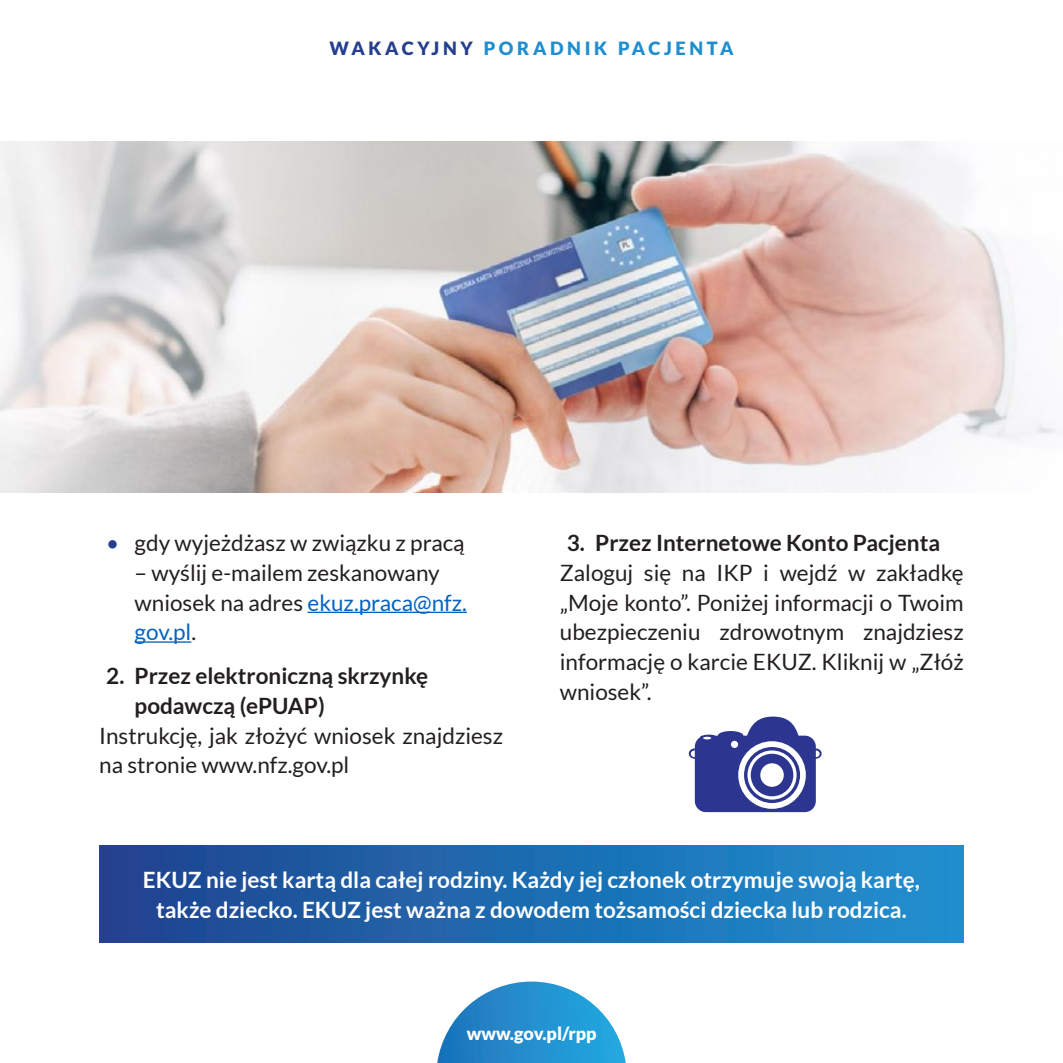
<style>
.page{position:relative;width:1063px;height:1063px;background:#fff}
.page>*{position:absolute;margin:0;border:0;box-sizing:border-box;transform-origin:0 0}
.t1{font:22.5px/29.8px "Lato";color:#231f20}
.t2{font:700 22.5px/29.8px "Lato";color:#fff;text-align:center}
.t3{font:700 22.5px/29.8px "Lato";color:#231f20}
.t4{font:900 18.25px "Lato";letter-spacing:.2em;color:#208ece}
.t5{font:900 18px "Lato";color:#fff}
.s1{color:#253f8e}
.s2{color:#0563c1}
</style>
<div class="page">
<svg style="left:437px;top:982px;width:189px;height:81px"></svg>
<img style="left:0;top:142px;width:1063px;height:351px">
<hr style="left:308px;top:612px;width:159px;height:1px;background:#0563c1">
<hr style="left:135px;top:641px;width:56px;height:2px;background:#0563c1">
<div style="left:99px;top:845px;width:865px;height:98px;background:linear-gradient(to right,#1f438f,#1f93d0)"></div>
<svg style="left:689px;top:717px;width:133px;height:95px"></svg>
<p class="t4" style="left:329px;top:37px;width:406px"><span class="s1">WAKACYJNY</span> PORADNIK PACJENTA</p>
<p class="t1" style="left:106px;top:528px;width:360px"><span class="s1">•</span> gdy wyjeżdżasz w związku z pracą</p>
<p class="t1" style="left:135px;top:558px;width:334px">– wyślij e-mailem zeskanowany wniosek na adres <span class="s2">ekuz.praca@nfz. gov.pl</span>.</p>
<p class="t3" style="left:135px;top:661px;width:295px;text-indent:-28px">2. Przez elektroniczną skrzynkę podawczą (ePUAP)</p>
<p class="t1" style="left:99px;top:721px;width:405px">Instrukcję, jak złożyć wniosek znajdziesz na stronie www.nfz.gov.pl</p>
<p class="t3" style="left:567px;top:528px;width:375px">3. Przez Internetowe Konto Pacjenta</p>
<p class="t1" style="left:560px;top:558px;width:405px;text-align:justify">Zaloguj się na IKP i wejdź w zakładkę „Moje konto”. Poniżej informacji o Twoim ubezpieczeniu zdrowotnym znajdziesz informację o karcie EKUZ. Kliknij w „Złóż wniosek”.</p>
<p class="t2" style="left:143px;top:865px;width:779px">EKUZ nie jest kartą dla całej rodziny. Każdy jej członek otrzymuje swoją kartę, także dziecko. EKUZ jest ważna z dowodem tożsamości dziecka lub rodzica.</p>
<p class="t5" style="left:467px;top:1022px;width:131px">WWW.GOV.PL/RPP</p>
</div>
